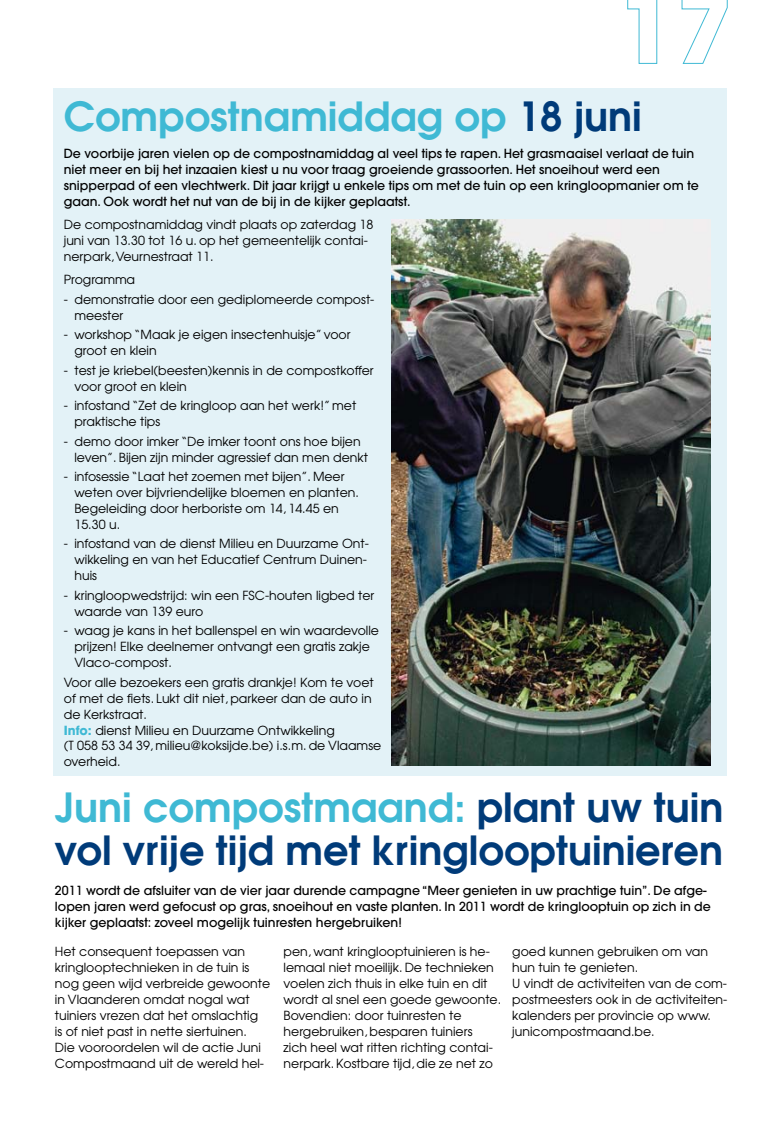
<style>
.page{position:relative;width:780px;height:1134px;background:#fff}
.page>*{position:absolute;margin:0;border:0;box-sizing:border-box;transform-origin:0 0}
.t1{font:600 40px/42.5px "Avant Garde";color:#003b79}
.t2{font:600 40px "Avant Garde";color:#3fb9d4}
.t3{font:12.5px/16px "Avant Garde";color:#000}
.t4{font:500 12.5px/16px "Avant Garde";color:#000}
.s1{color:#003b79}
.s2{font-weight:700;color:#3fb9d4}
.s3{color:#3fb9d4}
</style>
<div class="page">
<svg style="left:627px;top:0;width:30px;height:64px"></svg>
<svg style="left:681px;top:0;width:46px;height:64px"></svg>
<div style="left:53px;top:89px;width:673px;height:687px;background:#e3f2f7"></div>
<img style="left:392px;top:220px;width:318px;height:545px">
<h1 class="t2" style="left:64px;top:90px;width:579px">Compostnamiddag op <span class="s1">18 juni</span></h1>
<p class="t4" style="left:64px;top:145px;width:636px">De voorbije jaren vielen op de compostnamiddag al veel tips te rapen. Het grasmaaisel verlaat de tuin niet meer en bij het inzaaien kiest u nu voor traag groeiende grassoorten. Het snoeihout werd een snipperpad of een vlechtwerk. Dit jaar krijgt u enkele tips om met de tuin op een kringloopmanier om te gaan. Ook wordt het nut van de bij in de kijker geplaatst.</p>
<p class="t3" style="left:64px;top:217px;width:311px">De compostnamiddag vindt plaats op zaterdag 18 juni van 13.30 tot 16 u. op het gemeentelijk contai&shy;nerpark, Veurnestraat 11.</p>
<p class="t3" style="left:64px;top:272px;width:73px">Programma</p>
<p class="t3" style="left:74px;top:291px;width:301px;text-indent:-11px">- demonstratie door een gediplomeerde compost&shy;meester</p>
<p class="t3" style="left:74px;top:327px;width:277px;text-indent:-11px">- workshop “Maak je eigen insectenhuisje” voor groot en klein</p>
<p class="t3" style="left:74px;top:362px;width:300px;text-indent:-11px">- test je kriebel(beesten)kennis in de compostkoffer voor groot en klein</p>
<p class="t3" style="left:74px;top:397px;width:283px;text-indent:-11px">- infostand “Zet de kringloop aan het werk!” met praktische tips</p>
<p class="t3" style="left:74px;top:433px;width:295px;text-indent:-11px">- demo door imker “De imker toont ons hoe bijen leven”. Bijen zijn minder agressief dan men denkt</p>
<p class="t3" style="left:74px;top:468px;width:286px;text-indent:-11px">- infosessie “Laat het zoemen met bijen”. Meer weten over bijvriendelijke bloemen en planten.<br>Begeleiding door herboriste om 14, 14.45 en 15.30 u.</p>
<p class="t3" style="left:74px;top:536px;width:296px;text-indent:-11px">- infostand van de dienst Milieu en Duurzame Ont&shy;wikkeling en van het Educatief Centrum Duinen&shy;huis</p>
<p class="t3" style="left:74px;top:587px;width:301px;text-indent:-11px">- kringloopwedstrijd: win een FSC-houten ligbed ter waarde van 139 euro</p>
<p class="t3" style="left:74px;top:622px;width:306px;text-indent:-11px">- waag je kans in het ballenspel en win waardevolle prijzen! Elke deelnemer ontvangt een gratis zakje<br>Vlaco-compost.</p>
<p class="t3" style="left:64px;top:674px;width:319px">Voor alle bezoekers een gratis drankje! Kom te voet of met de fiets. Lukt dit niet, parkeer dan de auto in de Kerkstraat.<br><span class="s2">Info:</span> dienst Milieu en Duurzame Ontwikkeling<br>(T 058 53 34 39, milieu@koksijde.be) i.s.m. de Vlaamse overheid.</p>
<h1 class="t1" style="left:55px;top:786px;width:670px"><span class="s3">Juni compostmaand:</span> plant uw tuin vol vrije tijd met kringlooptuinieren</h1>
<p class="t4" style="left:55px;top:882px;width:657px">2011 wordt de afsluiter van de vier jaar durende campagne “Meer genieten in uw prachtige tuin”. De afge&shy;lopen jaren werd gefocust op gras, snoeihout en vaste planten. In 2011 wordt de kringlooptuin op zich in de kijker geplaatst: zoveel mogelijk tuinresten hergebruiken!</p>
<p class="t3" style="left:55px;top:943px;width:217px">Het consequent toepassen van kringlooptechnieken in de tuin is nog geen wijd verbreide gewoonte in Vlaanderen omdat nogal wat tuiniers vrezen dat het omslachtig<br>is of niet past in nette siertuinen.<br>Die vooroordelen wil de actie Juni<br>Compostmaand uit de wereld hel-</p>
<p class="t3" style="left:283px;top:943px;width:219px">pen, want kringlooptuinieren is he&shy;lemaal niet moeilijk. De technieken voelen zich thuis in elke tuin en dit wordt al snel een goede gewoonte.<br>Bovendien: door tuinresten te hergebruiken, besparen tuiniers<br>zich heel wat ritten richting contai&shy;nerpark. Kostbare tijd, die ze net zo</p>
<p class="t3" style="left:512px;top:943px;width:216px">goed kunnen gebruiken om van hun tuin te genieten.<br>U vindt de activiteiten van de com&shy;postmeesters ook in de activiteiten&shy;kalenders per provincie op www. junicompostmaand.be.</p>
</div>
